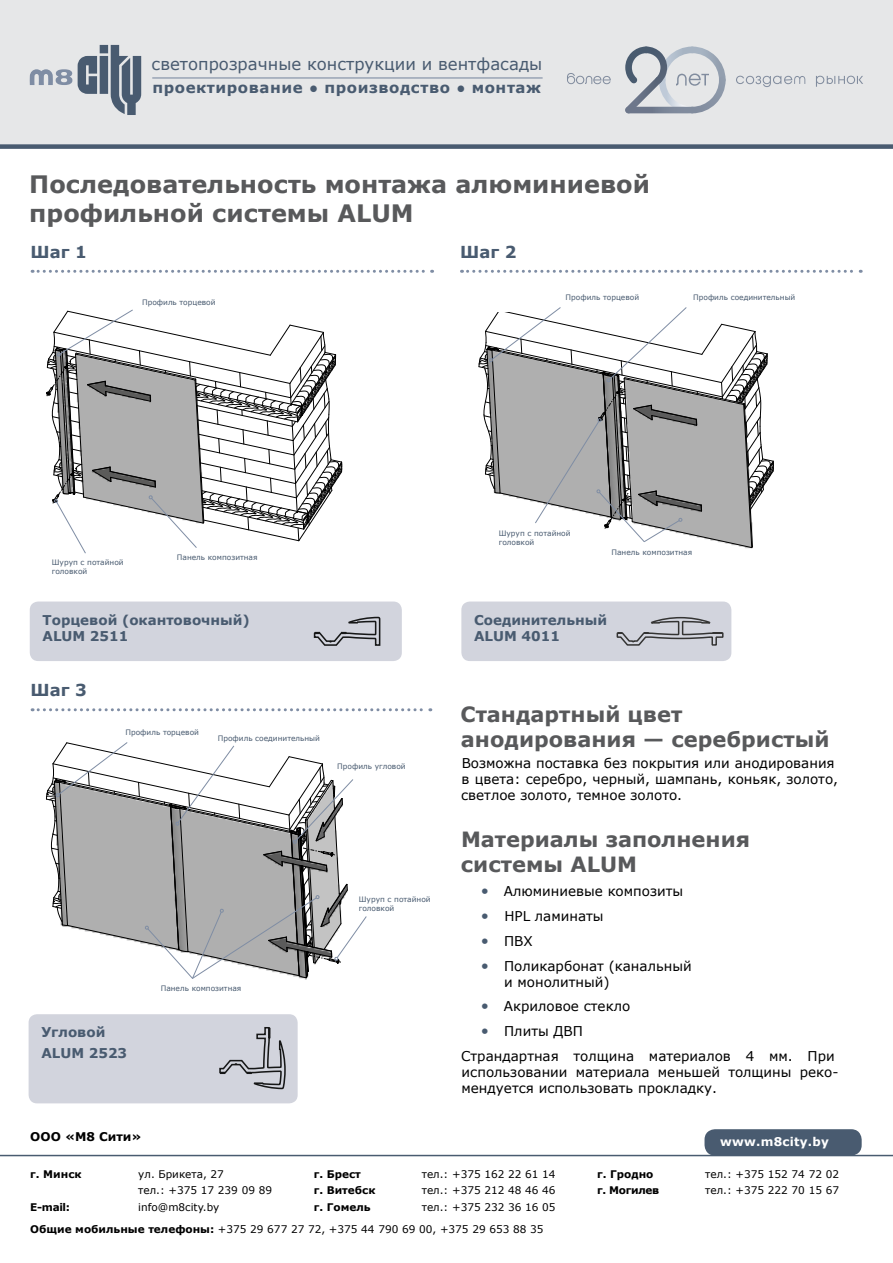
<style>
.page{position:relative;width:893px;height:1263px;background:#fff}
.page>*{position:absolute;margin:0;border:0;box-sizing:border-box;transform-origin:0 0}
.t1{font:700 24px/28.8px "Verdana";color:#58595b}
.t2{font:700 21px/25.2px "Verdana";color:#58595b}
.t3{font:16.5px "Verdana";color:#495b70}
.t4{font:700 16.5px "Verdana";color:#495b70}
.t5{font:700 15px "Verdana";letter-spacing:.04em;color:#495b70}
.t6{font:13.5px/16.2px "Verdana";color:#000}
.t7{font:700 13.5px/16.2px "Verdana";color:#495b70}
.t8{font:700 12px "Verdana";letter-spacing:.02em;color:#fff}
.t9{font:700 12px "Verdana";color:#000}
.t10{font:10.5px/16.8px "Verdana";color:#000}
.t11{font:700 10.5px "Verdana";color:#000}
.t12{font:700 10.5px "Verdana";letter-spacing:-.03em;color:#000}
.t13{font:7.5px/9px "Verdana";color:#495b70}
.s1{font-size:15px;color:#495b70}
.s2{font-weight:700}
</style>
<div class="page">
<div style="left:0;top:0;width:893px;height:149px;background:#e6e7e8"></div>
<div style="left:0;top:144px;width:893px;height:5px;background:#495b70"></div>
<svg style="left:625px;top:47px;width:101px;height:67px"></svg>
<svg style="left:816px;top:76px;width:47px;height:11px"></svg>
<svg style="left:736px;top:76px;width:69px;height:11px"></svg>
<svg style="left:567px;top:73px;width:44px;height:11px"></svg>
<div style="left:30px;top:601px;width:372px;height:60px;background:#d2d4dd;border-radius:9px"></div>
<div style="left:461px;top:601px;width:270px;height:60px;background:#d2d4dd;border-radius:9px"></div>
<svg style="left:616px;top:616px;width:108px;height:30px"></svg>
<div style="left:29px;top:1014px;width:269px;height:89px;background:#d2d4dd;border-radius:9px"></div>
<svg style="left:219px;top:1027px;width:67px;height:63px"></svg>
<svg style="left:32px;top:270px;width:401px;height:3px"></svg>
<svg style="left:461px;top:270px;width:400px;height:3px"></svg>
<svg style="left:32px;top:708px;width:399px;height:3px"></svg>
<svg style="left:313px;top:616px;width:68px;height:30px"></svg>
<svg style="left:46px;top:309px;width:296px;height:245px"></svg>
<svg style="left:478px;top:307px;width:296px;height:241px"></svg>
<svg style="left:46px;top:742px;width:321px;height:237px"></svg>
<svg style="left:30px;top:45px;width:111px;height:70px"></svg>
<hr style="left:152px;top:77px;width:391px;height:2px;background:#7f8da4">
<hr style="left:0;top:1155px;width:893px;height:1px;background:#495b70">
<div style="left:704px;top:1129px;width:158px;height:26px;background:#495b70;border-radius:11px"></div>
<p class="t3" style="left:152px;top:53px;width:392px">светопрозрачные конструкции и вентфасады</p>
<p class="t5" style="left:152px;top:77px;width:390px">проектирование ● производство ● монтаж</p>
<h1 class="t1" style="left:29px;top:169px;width:622px">Последовательность монтажа алюминиевой профильной системы ALUM</h1>
<p class="t4" style="left:31px;top:240px;width:58px">Шаг 1</p>
<p class="t4" style="left:460px;top:240px;width:58px">Шаг 2</p>
<p class="t13" style="left:142px;top:298px;width:75px">Профиль торцевой</p>
<p class="t13" style="left:566px;top:292px;width:75px">Профиль торцевой</p>
<p class="t13" style="left:693px;top:292px;width:104px">Профиль соединительный</p>
<p class="t13" style="left:499px;top:529px;width:73px">Шуруп с потайной головкой</p>
<p class="t13" style="left:52px;top:558px;width:73px">Шуруп с потайной головкой</p>
<p class="t13" style="left:177px;top:552px;width:82px">Панель композитная</p>
<p class="t13" style="left:611px;top:548px;width:82px">Панель композитная</p>
<p class="t7" style="left:43px;top:611px;width:209px">Торцевой (окантовочный)<br>ALUM 2511</p>
<p class="t7" style="left:474px;top:611px;width:135px">Соединительный<br>ALUM 4011</p>
<p class="t4" style="left:31px;top:678px;width:58px">Шаг 3</p>
<p class="t13" style="left:125px;top:728px;width:75px">Профиль торцевой</p>
<p class="t13" style="left:218px;top:733px;width:104px">Профиль соединительный</p>
<p class="t13" style="left:337px;top:762px;width:70px">Профиль угловой</p>
<p class="t7" style="left:41px;top:1022px;width:87px;line-height:20.4px">Угловой<br>ALUM 2523</p>
<p class="t13" style="left:161px;top:983px;width:82px">Панель композитная</p>
<p class="t13" style="left:359px;top:894px;width:73px">Шуруп с потайной головкой</p>
<h2 class="t2" style="left:460px;top:701px;width:371px">Стандартный цвет анодирования — серебристый</h2>
<p class="t6" style="left:461px;top:754px;width:379px">Возможна поставка без покрытия или анодирования в цвета: серебро, черный, шампань, коньяк, золото, светлое золото, темное золото.</p>
<h2 class="t2" style="left:461px;top:826px;width:291px">Материалы заполнения системы ALUM</h2>
<p class="t6" style="left:481px;top:883px;width:204px"><span class="s1">•</span> Алюминиевые композиты</p>
<p class="t6" style="left:481px;top:908px;width:124px"><span class="s1">•</span> HPL ламинаты</p>
<p class="t6" style="left:481px;top:933px;width:53px"><span class="s1">•</span> ПВХ</p>
<p class="t6" style="left:504px;top:957px;width:189px;text-indent:-23px"><span class="s1">•</span> Поликарбонат (канальный и монолитный)</p>
<p class="t6" style="left:481px;top:998px;width:151px"><span class="s1">•</span> Акриловое стекло</p>
<p class="t6" style="left:461px;top:1019px;width:375px;line-height:24.8px;text-indent:20px"><span class="s1">•</span> Плиты ДВП<br>Страндартная толщина материалов 4 мм. При</p>
<p class="t6" style="left:462px;top:1064px;width:378px">использовании материала меньшей толщины реко&shy;мендуется использовать прокладку.</p>
<p class="t9" style="left:30px;top:1128px;width:113px">ООО «М8 Сити»</p>
<p class="t8" style="left:720px;top:1133px;width:110px">www.m8city.by</p>
<p class="t11" style="left:30px;top:1166px;width:53px">г. Минск</p>
<p class="t10" style="left:138px;top:1165px;width:135px">ул. Брикета, 27<br>тел.: +375 17 239 09 89</p>
<p class="t11" style="left:30px;top:1200px;width:41px">E-mail:</p>
<p class="t10" style="left:138px;top:1199px;width:83px">info@m8city.by</p>
<p class="t11" style="left:314px;top:1166px;width:49px">г. Брест</p>
<p class="t10" style="left:422px;top:1165px;width:135px">тел.: +375 162 22 61 14</p>
<p class="t11" style="left:314px;top:1183px;width:63px">г. Витебск</p>
<p class="t10" style="left:422px;top:1182px;width:135px">тел.: +375 212 48 46 46</p>
<p class="t11" style="left:314px;top:1200px;width:58px">г. Гомель</p>
<p class="t10" style="left:422px;top:1199px;width:135px">тел.: +375 232 36 16 05</p>
<p class="t10" style="left:30px;top:1220px;width:515px"><span class="s2">Общие мобильные телефоны:</span> +375 29 677 27 72, +375 44 790 69 00, +375 29 653 88 35</p>
<p class="t11" style="left:597px;top:1166px;width:58px">г. Гродно</p>
<p class="t10" style="left:705px;top:1165px;width:135px">тел.: +375 152 74 72 02</p>
<p class="t12" style="left:597px;top:1183px;width:63px">г. Могилев</p>
<p class="t10" style="left:705px;top:1182px;width:135px">тел.: +375 222 70 15 67</p>
</div>
